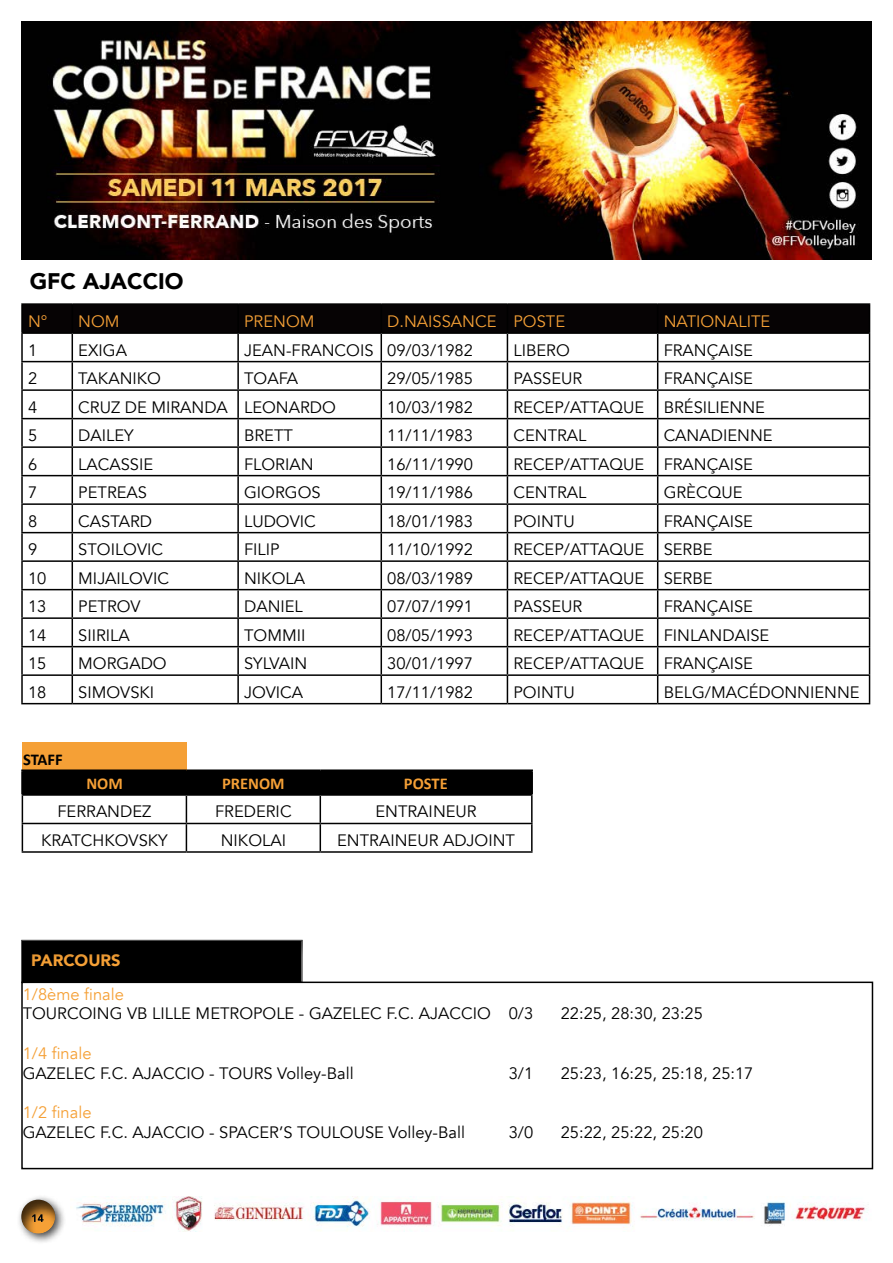
<style>
.page{position:relative;width:893px;height:1263px;background:#fff}
.page>*{position:absolute;margin:0;border:0;box-sizing:border-box;transform-origin:0 0}
.t1{font:900 22.5px "Avenir";color:#000}
.t2{font:16.5px "Avenir";color:#000}
.t3{font:16.5px "Avenir";color:#f5a036}
.t4{font:700 16.5px "Calibri";color:#f5a036}
.t5{font:900 16.5px "Avenir";color:#f5a036}
.t6{font:700 16.5px "Calibri";letter-spacing:-.005em;color:#000}
</style>
<div class="page">
<img style="left:76px;top:1196px;width:791px;height:35px">
<div style="left:16px;top:1195px;width:51px;height:50px;background:#000;opacity:.75"></div>
<div style="left:8px;top:1188px;width:61px;height:47px;background:#000;opacity:.75"></div>
<img style="left:21px;top:21px;width:851px;height:238px">
<div style="left:21px;top:981px;width:852px;height:188px;border:2px solid #000"></div>
<div style="left:7px;top:928px;width:309px;height:56px;background:#000;opacity:.75"></div>
<hr style="left:21px;top:303px;width:51px;height:2px;background:#000">
<hr style="left:21px;top:305px;width:2px;height:27px;background:#000">
<hr style="left:72px;top:303px;width:166px;height:2px;background:#000">
<hr style="left:238px;top:303px;width:143px;height:2px;background:#000">
<hr style="left:381px;top:303px;width:126px;height:2px;background:#000">
<hr style="left:507px;top:303px;width:151px;height:2px;background:#000">
<hr style="left:658px;top:303px;width:212px;height:2px;background:#000">
<hr style="left:21px;top:332px;width:51px;height:2px;background:#000">
<hr style="left:21px;top:334px;width:2px;height:27px;background:#000">
<hr style="left:21px;top:361px;width:51px;height:1px;background:#000">
<hr style="left:21px;top:362px;width:2px;height:27px;background:#000">
<hr style="left:21px;top:389px;width:51px;height:2px;background:#000">
<hr style="left:21px;top:391px;width:2px;height:27px;background:#000">
<hr style="left:21px;top:418px;width:51px;height:1px;background:#000">
<hr style="left:21px;top:419px;width:2px;height:27px;background:#000">
<hr style="left:21px;top:446px;width:51px;height:2px;background:#000">
<hr style="left:21px;top:448px;width:2px;height:27px;background:#000">
<hr style="left:21px;top:475px;width:51px;height:1px;background:#000">
<hr style="left:21px;top:476px;width:2px;height:27px;background:#000">
<hr style="left:21px;top:503px;width:51px;height:2px;background:#000">
<hr style="left:21px;top:505px;width:2px;height:27px;background:#000">
<hr style="left:21px;top:532px;width:51px;height:1px;background:#000">
<hr style="left:21px;top:533px;width:2px;height:27px;background:#000">
<hr style="left:21px;top:560px;width:51px;height:2px;background:#000">
<hr style="left:21px;top:562px;width:2px;height:27px;background:#000">
<hr style="left:21px;top:589px;width:51px;height:1px;background:#000">
<hr style="left:21px;top:590px;width:2px;height:27px;background:#000">
<hr style="left:21px;top:617px;width:51px;height:2px;background:#000">
<hr style="left:21px;top:619px;width:2px;height:27px;background:#000">
<hr style="left:21px;top:646px;width:51px;height:1px;background:#000">
<hr style="left:21px;top:647px;width:2px;height:27px;background:#000">
<hr style="left:21px;top:674px;width:51px;height:2px;background:#000">
<hr style="left:21px;top:676px;width:2px;height:27px;background:#000">
<svg style="left:22px;top:304px;width:848px;height:399px"></svg>
<hr style="left:21px;top:703px;width:51px;height:1px;background:#000">
<hr style="left:72px;top:703px;width:166px;height:1px;background:#000">
<hr style="left:238px;top:703px;width:143px;height:1px;background:#000">
<hr style="left:381px;top:703px;width:126px;height:1px;background:#000">
<hr style="left:507px;top:703px;width:151px;height:1px;background:#000">
<hr style="left:658px;top:703px;width:212px;height:1px;background:#000">
<div style="left:22px;top:742px;width:164px;height:29px;background:#f5a036"></div>
<hr style="left:21px;top:772px;width:3px;height:22px;background:#000">
<hr style="left:531px;top:772px;width:2px;height:22px;background:#000">
<hr style="left:21px;top:769px;width:165px;height:3px;background:#000">
<hr style="left:186px;top:769px;width:134px;height:3px;background:#000">
<hr style="left:320px;top:769px;width:213px;height:3px;background:#000">
<hr style="left:531px;top:824px;width:2px;height:27px;background:#000">
<hr style="left:22px;top:851px;width:164px;height:2px;background:#000">
<hr style="left:186px;top:851px;width:134px;height:2px;background:#000">
<hr style="left:320px;top:851px;width:213px;height:2px;background:#000">
<hr style="left:320px;top:794px;width:213px;height:2px;background:#000">
<svg style="left:22px;top:771px;width:510px;height:80px"></svg>
<hr style="left:531px;top:796px;width:2px;height:27px;background:#000">
<hr style="left:22px;top:823px;width:164px;height:1px;background:#000">
<hr style="left:186px;top:823px;width:134px;height:1px;background:#000">
<hr style="left:320px;top:823px;width:213px;height:1px;background:#000">
<h1 class="t1" style="left:30px;top:262px;width:155px">GFC AJACCIO</h1>
<p class="t3" style="left:28px;top:311px;width:21px">N°</p>
<p class="t3" style="left:78px;top:311px;width:43px">NOM</p>
<p class="t3" style="left:244px;top:311px;width:72px">PRENOM</p>
<p class="t3" style="left:387px;top:311px;width:179px">D.NAISSANCE POSTE</p>
<p class="t3" style="left:664px;top:311px;width:108px">NATIONALITE</p>
<p class="t2" style="left:28px;top:340px;width:11px">1</p>
<p class="t2" style="left:78px;top:340px;width:50px">EXIGA</p>
<p class="t2" style="left:244px;top:340px;width:230px">JEAN-FRANCOIS 09/03/1982</p>
<p class="t2" style="left:513px;top:340px;width:58px">LIBERO</p>
<p class="t2" style="left:664px;top:340px;width:91px">FRANÇAISE</p>
<p class="t2" style="left:28px;top:369px;width:11px">2</p>
<p class="t2" style="left:78px;top:369px;width:84px">TAKANIKO</p>
<p class="t2" style="left:244px;top:369px;width:56px">TOAFA</p>
<p class="t2" style="left:387px;top:369px;width:87px">29/05/1985</p>
<p class="t2" style="left:513px;top:369px;width:70px">PASSEUR</p>
<p class="t2" style="left:664px;top:369px;width:91px">FRANÇAISE</p>
<p class="t2" style="left:28px;top:397px;width:11px">4</p>
<p class="t2" style="left:78px;top:397px;width:259px">CRUZ DE MIRANDA LEONARDO</p>
<p class="t2" style="left:387px;top:397px;width:87px">10/03/1982</p>
<p class="t2" style="left:513px;top:397px;width:253px">RECEP/ATTAQUE BRÉSILIENNE</p>
<p class="t2" style="left:28px;top:426px;width:11px">5</p>
<p class="t2" style="left:78px;top:426px;width:57px">DAILEY</p>
<p class="t2" style="left:244px;top:426px;width:50px">BRETT</p>
<p class="t2" style="left:387px;top:426px;width:87px">11/11/1983</p>
<p class="t2" style="left:513px;top:426px;width:75px">CENTRAL</p>
<p class="t2" style="left:664px;top:426px;width:110px">CANADIENNE</p>
<p class="t2" style="left:28px;top:454px;width:11px">6</p>
<p class="t2" style="left:78px;top:454px;width:76px">LACASSIE</p>
<p class="t2" style="left:244px;top:454px;width:71px">FLORIAN</p>
<p class="t2" style="left:387px;top:454px;width:87px">16/11/1990</p>
<p class="t2" style="left:513px;top:454px;width:241px">RECEP/ATTAQUE FRANÇAISE</p>
<p class="t2" style="left:28px;top:483px;width:11px">7</p>
<p class="t2" style="left:78px;top:483px;width:70px">PETREAS</p>
<p class="t2" style="left:244px;top:483px;width:78px">GIORGOS</p>
<p class="t2" style="left:387px;top:483px;width:87px">19/11/1986</p>
<p class="t2" style="left:513px;top:483px;width:75px">CENTRAL</p>
<p class="t2" style="left:664px;top:483px;width:80px">GRÈCQUE</p>
<p class="t2" style="left:28px;top:511px;width:11px">8</p>
<p class="t2" style="left:78px;top:511px;width:75px">CASTARD</p>
<p class="t2" style="left:244px;top:511px;width:73px">LUDOVIC</p>
<p class="t2" style="left:387px;top:511px;width:87px">18/01/1983</p>
<p class="t2" style="left:513px;top:511px;width:63px">POINTU</p>
<p class="t2" style="left:664px;top:511px;width:91px">FRANÇAISE</p>
<p class="t2" style="left:28px;top:540px;width:11px">9</p>
<p class="t2" style="left:78px;top:540px;width:86px">STOILOVIC</p>
<p class="t2" style="left:244px;top:540px;width:37px">FILIP</p>
<p class="t2" style="left:387px;top:540px;width:87px">11/10/1992</p>
<p class="t2" style="left:513px;top:540px;width:201px">RECEP/ATTAQUE SERBE</p>
<p class="t2" style="left:28px;top:568px;width:20px">10</p>
<p class="t2" style="left:78px;top:568px;width:92px">MIJAILOVIC</p>
<p class="t2" style="left:244px;top:568px;width:62px">NIKOLA</p>
<p class="t2" style="left:387px;top:568px;width:87px">08/03/1989</p>
<p class="t2" style="left:513px;top:568px;width:201px">RECEP/ATTAQUE SERBE</p>
<p class="t2" style="left:28px;top:597px;width:20px">13</p>
<p class="t2" style="left:78px;top:597px;width:64px">PETROV</p>
<p class="t2" style="left:244px;top:597px;width:60px">DANIEL</p>
<p class="t2" style="left:387px;top:597px;width:87px">07/07/1991</p>
<p class="t2" style="left:513px;top:597px;width:70px">PASSEUR</p>
<p class="t2" style="left:664px;top:597px;width:91px">FRANÇAISE</p>
<p class="t2" style="left:28px;top:625px;width:20px">14</p>
<p class="t2" style="left:78px;top:625px;width:53px">SIIRILA</p>
<p class="t2" style="left:244px;top:625px;width:63px">TOMMII</p>
<p class="t2" style="left:387px;top:625px;width:87px">08/05/1993</p>
<p class="t2" style="left:513px;top:625px;width:257px">RECEP/ATTAQUE FINLANDAISE</p>
<p class="t2" style="left:28px;top:654px;width:20px">15</p>
<p class="t2" style="left:78px;top:654px;width:90px">MORGADO</p>
<p class="t2" style="left:244px;top:654px;width:65px">SYLVAIN</p>
<p class="t2" style="left:387px;top:654px;width:87px">30/01/1997</p>
<p class="t2" style="left:513px;top:654px;width:241px">RECEP/ATTAQUE FRANÇAISE</p>
<p class="t2" style="left:28px;top:682px;width:20px">18</p>
<p class="t2" style="left:78px;top:682px;width:77px">SIMOVSKI</p>
<p class="t2" style="left:244px;top:682px;width:61px">JOVICA</p>
<p class="t2" style="left:387px;top:682px;width:87px">17/11/1982</p>
<p class="t2" style="left:513px;top:682px;width:63px">POINTU</p>
<p class="t2" style="left:664px;top:682px;width:198px">BELG/MACÉDONNIENNE</p>
<p class="t6" style="left:23px;top:748px;width:41px">STAFF</p>
<p class="t4" style="left:86px;top:773px;width:38px">NOM</p>
<p class="t4" style="left:222px;top:773px;width:64px">PRENOM</p>
<p class="t4" style="left:404px;top:773px;width:45px">POSTE</p>
<p class="t2" style="left:57px;top:802px;width:95px">FERRANDEZ</p>
<p class="t2" style="left:215px;top:802px;width:78px">FREDERIC</p>
<p class="t2" style="left:375px;top:802px;width:103px">ENTRAINEUR</p>
<p class="t2" style="left:41px;top:830px;width:128px">KRATCHKOVSKY</p>
<p class="t2" style="left:221px;top:830px;width:67px">NIKOLAI</p>
<p class="t2" style="left:337px;top:830px;width:179px">ENTRAINEUR ADJOINT</p>
<p class="t5" style="left:31px;top:946px;width:91px">PARCOURS</p>
<p class="t3" style="left:23px;top:984px;width:103px">1/8ème finale</p>
<p class="t2" style="left:23px;top:1004px;width:512px">TOURCOING VB LILLE METROPOLE - GAZELEC F.C. AJACCIO 0/3</p>
<p class="t2" style="left:561px;top:1004px;width:144px">22:25, 28:30, 23:25</p>
<p class="t3" style="left:23px;top:1043px;width:70px">1/4 finale</p>
<p class="t2" style="left:23px;top:1063px;width:332px">GAZELEC F.C. AJACCIO - TOURS Volley-Ball</p>
<p class="t2" style="left:509px;top:1063px;width:26px">3/1</p>
<p class="t2" style="left:561px;top:1063px;width:194px">25:23, 16:25, 25:18, 25:17</p>
<p class="t3" style="left:23px;top:1103px;width:70px">1/2 finale</p>
<p class="t2" style="left:23px;top:1123px;width:444px">GAZELEC F.C. AJACCIO - SPACER’S TOULOUSE Volley-Ball</p>
<p class="t2" style="left:509px;top:1123px;width:26px">3/0</p>
<p class="t2" style="left:561px;top:1123px;width:144px">25:22, 25:22, 25:20</p>
</div>
